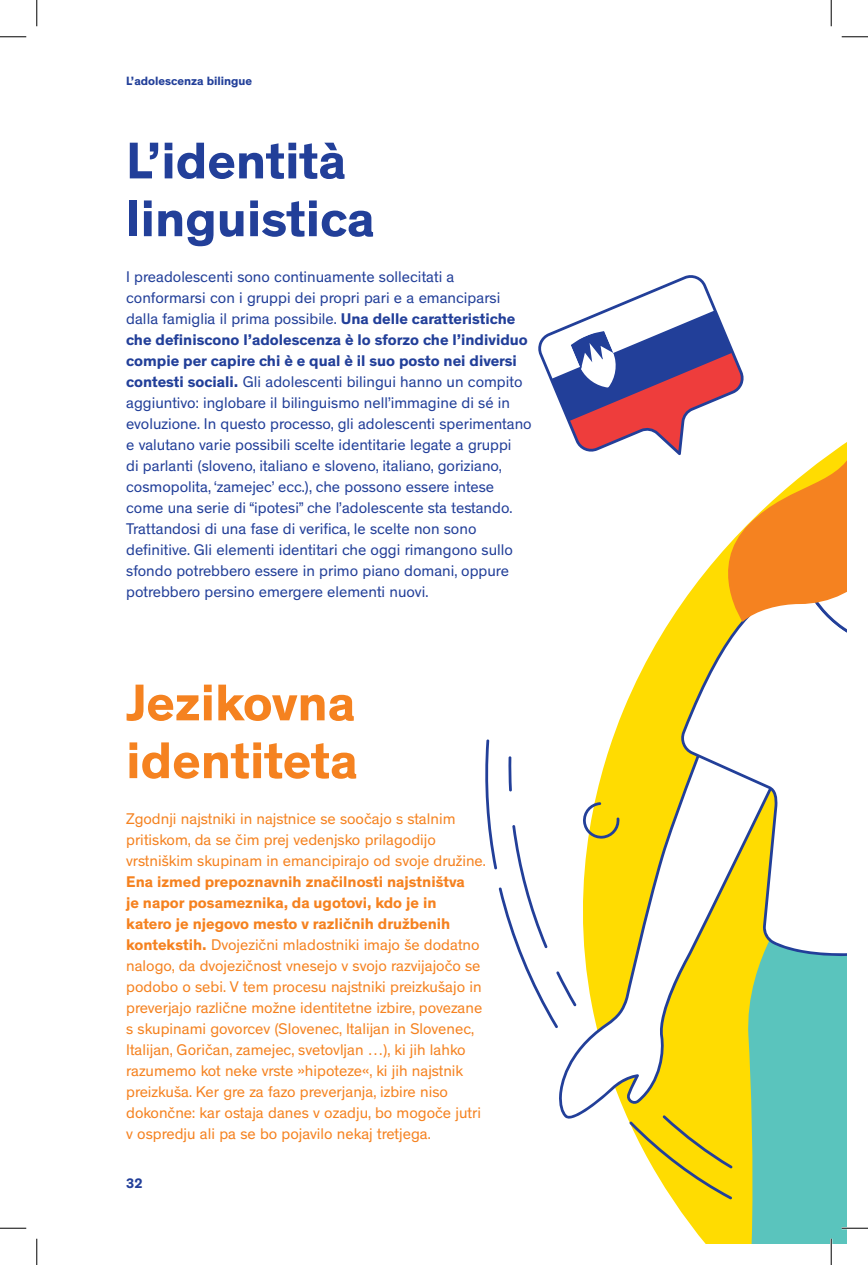
<style>
.page{position:relative;width:868px;height:1265px;background:#fff}
.page>*{position:absolute;margin:0;border:0;box-sizing:border-box;transform-origin:0 0}
.t1{font:700 52.5px/57.8px "Theinhardt";color:#223f99}
.t2{font:700 52.5px/57.8px "Theinhardt";color:#f58220}
.t3{font:15.75px/21px "Theinhardt";color:#223f99}
.t4{font:15.75px/21px "Theinhardt";color:#f58220}
.t5{font:700 14px "Theinhardt";color:#223f99}
.t6{font:700 12.25px "Theinhardt";color:#223f99}
.s1{font-weight:700}
</style>
<div class="page">
<svg style="left:608px;top:666px;width:137px;height:576px;fill:#ffdc01"></svg>
<svg style="left:559px;top:750px;width:186px;height:369px;fill:#ffdc01"></svg>
<svg style="left:678px;top:666px;width:100px;height:300px"></svg>
<svg style="left:629px;top:1114px;width:103px;height:84px"></svg>
<svg style="left:485px;top:739px;width:91px;height:288px"></svg>
<svg style="left:582px;top:802px;width:38px;height:37px"></svg>
<svg style="left:538px;top:275px;width:307px;height:391px"></svg>
<svg style="left:0;top:36px;width:26px;height:1px"></svg>
<svg style="left:841px;top:36px;width:26px;height:1px"></svg>
<svg style="left:0;top:1227px;width:26px;height:1px"></svg>
<svg style="left:36px;top:0;width:1px;height:26px"></svg>
<svg style="left:36px;top:1238px;width:1px;height:26px"></svg>
<svg style="left:830px;top:0;width:1px;height:26px"></svg>
<svg style="left:745px;top:890px;width:122px;height:374px"></svg>
<p class="t6" style="left:126px;top:73px;width:127px">L’adolescenza bilingue</p>
<h1 class="t1" style="left:126px;top:133px;width:250px">L’identità linguistica</h1>
<p class="t3" style="left:126px;top:266px;width:407px">I preadolescenti sono continuamente sollecitati a conformarsi con i gruppi dei propri pari e a emanciparsi dalla famiglia il prima possibile. <span class="s1">Una delle caratteristiche che definiscono l’adolescenza è lo sforzo che l’individuo compie per capire chi è e qual è il suo posto nei diversi contesti sociali.</span> Gli adolescenti bilingui hanno un compito aggiuntivo: inglobare il bilinguismo nell’immagine di sé in evoluzione. In questo processo, gli adolescenti sperimentano e valutano varie possibili scelte identitarie legate a gruppi<br>di parlanti (sloveno, italiano e sloveno, italiano, goriziano, cosmopolita, ‘zamejec’ ecc.), che possono essere intese come una serie di “ipotesi” che l’adolescente sta testando.<br>Trattandosi di una fase di verifica, le scelte non sono definitive. Gli elementi identitari che oggi rimangono sullo sfondo potrebbero essere in primo piano domani, oppure potrebbero persino emergere elementi nuovi.</p>
<h1 class="t2" style="left:126px;top:675px;width:233px">Jezikovna identiteta</h1>
<p class="t4" style="left:126px;top:808px;width:361px">Zgodnji najstniki in najstnice se soočajo s stalnim pritiskom, da se čim prej vedenjsko prilagodijo vrstniškim skupinam in emancipirajo od svoje družine.</p>
<p class="t4" style="left:126px;top:871px;width:357px"><span class="s1">Ena izmed prepoznavnih značilnosti najstništva<br>je napor posameznika, da ugotovi, kdo je in katero je njegovo mesto v različnih družbenih kontekstih.</span> Dvojezični mladostniki imajo še dodatno nalogo, da dvojezičnost vnesejo v svojo razvijajočo se podobo o sebi. V tem procesu najstniki preizkušajo in preverjajo različne možne identitetne izbire, povezane s skupinami govorcev (Slovenec, Italijan in Slovenec, Italijan, Goričan, zamejec, svetovljan …), ki jih lahko razumemo kot neke vrste »hipoteze«, ki jih najstnik preizkuša. Ker gre za fazo preverjanja, izbire niso dokončne: kar ostaja danes v ozadju, bo mogoče jutri v ospredju ali pa se bo pojavilo nekaj tretjega.</p>
<p class="t5" style="left:126px;top:1174px;width:18px">32</p>
</div>
